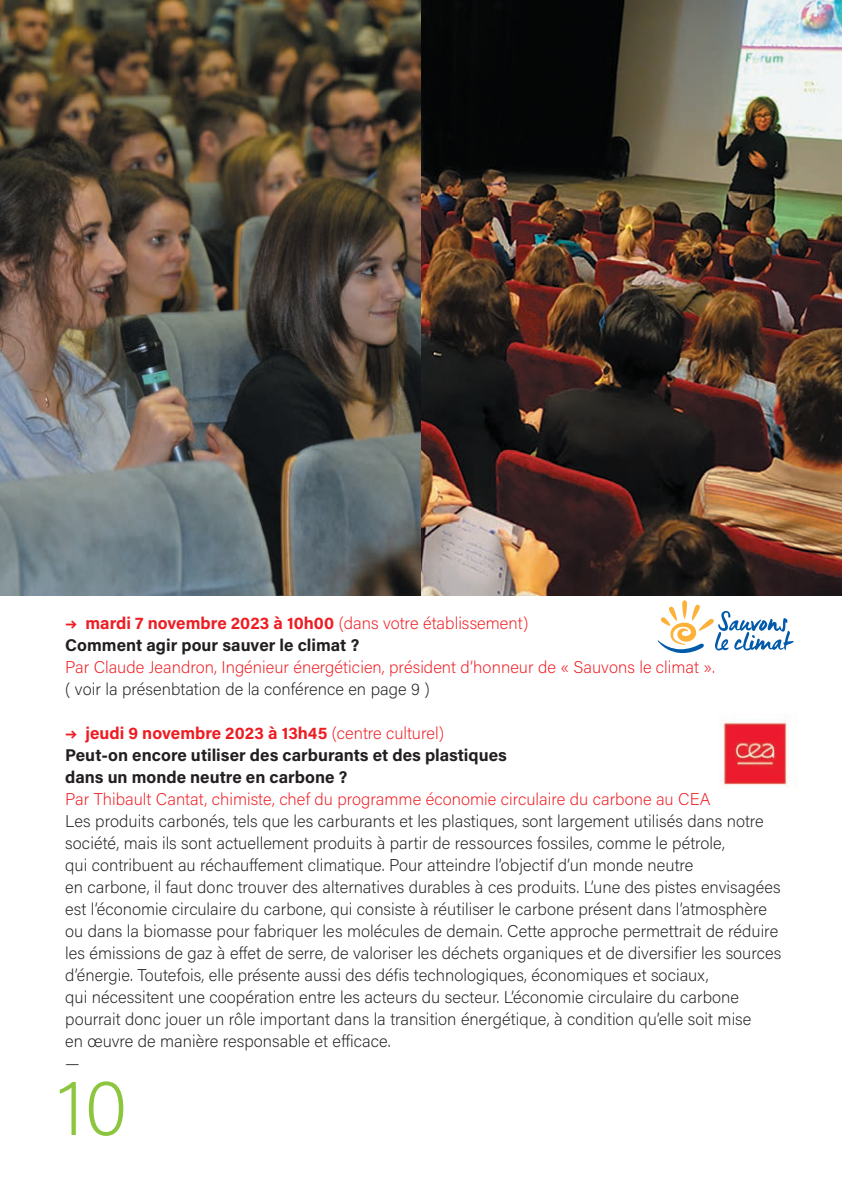
<style>
.page{position:relative;width:842px;height:1191px;background:#fff}
.page>*{position:absolute;margin:0;border:0;box-sizing:border-box;transform-origin:0 0}
.t1{font:80px "Acumin Variable Concept";color:#8bc63e}
.t2{font:17px/22px "Acumin Variable Concept";color:#231f20}
.t3{font:17px/22px "Acumin Variable Concept";color:#ee1d23}
.s1{font-family:"Faune Text";font-weight:700}
.s2{color:#231f20}
.s3{font-family:"Faune Text";font-weight:700;color:#ee1d23}
.s4{color:#ee1d23}
</style>
<div class="page">
<img style="left:722px;top:716px;width:67px;height:71px">
<svg style="left:658px;top:600px;width:136px;height:53px"></svg>
<img style="left:421px;top:0;width:421px;height:595px">
<img style="left:0;top:0;width:421px;height:595px">
<p class="t3" style="left:65px;top:611px;width:465px"><span class="s1">→</span> mardi 7 novembre 2023 à 10h00 (dans votre établissement)<br><span class="s2">Comment agir pour sauver le climat ?</span></p>
<p class="t3" style="left:65px;top:655px;width:651px">Par Claude Jeandron, Ingénieur énergéticien, président d’honneur de « Sauvons le climat ».</p>
<p class="t2" style="left:65px;top:677px;width:366px">( voir la présenbtation de la conférence en page 9 )</p>
<p class="t2" style="left:65px;top:721px;width:443px"><span class="s3">→</span> <span class="s4">jeudi 9 novembre 2023 à 13h45 (centre culturel)<br></span>Peut-on encore utiliser des carburants et des plastiques dans un monde neutre en carbone ?</p>
<p class="t3" style="left:65px;top:787px;width:647px">Par Thibault Cantat, chimiste, chef du programme économie circulaire du carbone au CEA</p>
<p class="t2" style="left:65px;top:809px;width:718px">Les produits carbonés, tels que les carburants et les plastiques, sont largement utilisés dans notre société, mais ils sont actuellement produits à partir de ressources fossiles, comme le pétrole,<br>qui contribuent au réchauffement climatique. Pour atteindre l’objectif d’un monde neutre<br>en carbone, il faut donc trouver des alternatives durables à ces produits. L’une des pistes envisagées est l’économie circulaire du carbone, qui consiste à réutiliser le carbone présent dans l’atmosphère ou dans la biomasse pour fabriquer les molécules de demain. Cette approche permettrait de réduire les émissions de gaz à effet de serre, de valoriser les déchets organiques et de diversifier les sources d’énergie. Toutefois, elle présente aussi des défis technologiques, économiques et sociaux,<br>qui nécessitent une coopération entre les acteurs du secteur. L’économie circulaire du carbone pourrait donc jouer un rôle important dans la transition énergétique, à condition qu’elle soit mise<br>en œuvre de manière responsable et efficace.<br>—</p>
<h1 class="t1" style="left:57px;top:1052px;width:73px">10</h1>
</div>
